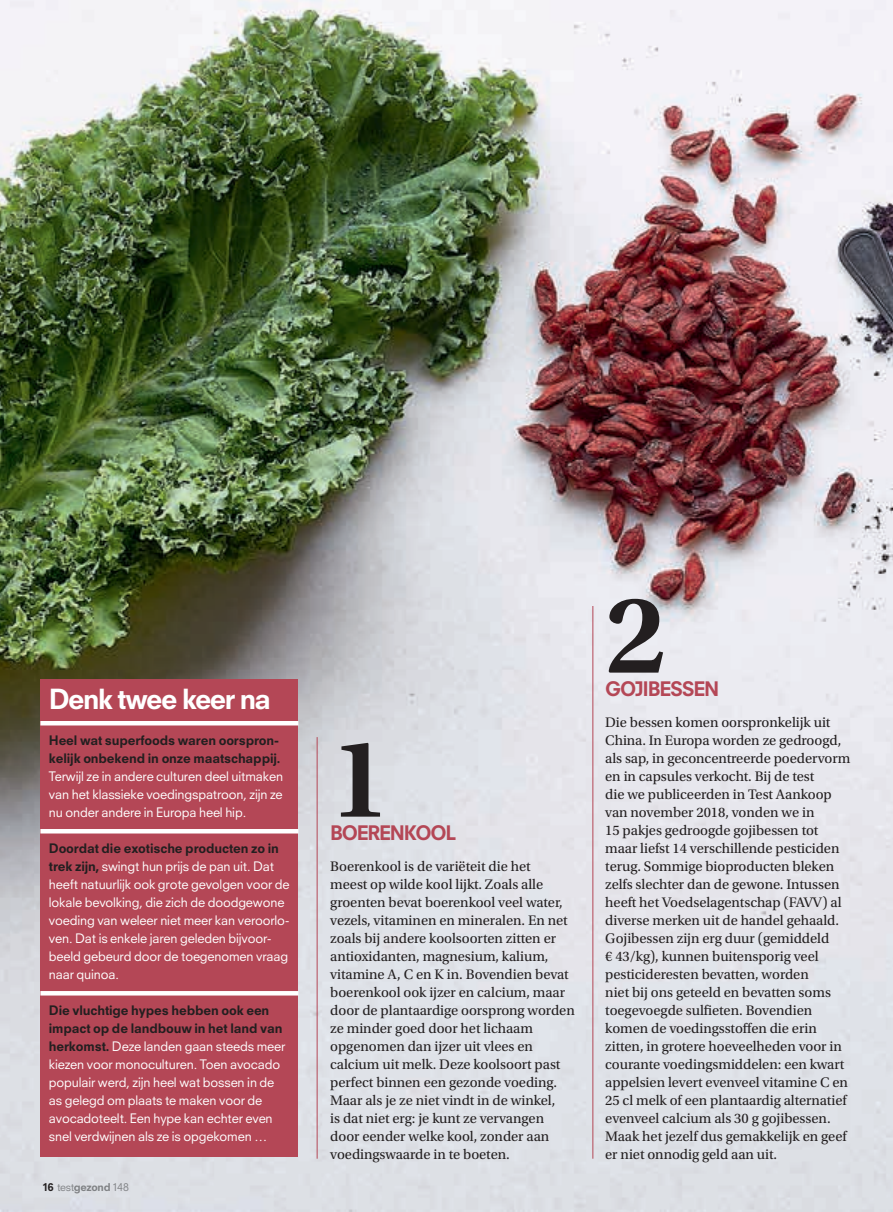
<style>
.page{position:relative;width:893px;height:1212px;background:#fff}
.page>*{position:absolute;margin:0;border:0;box-sizing:border-box;transform-origin:0 0}
._10Q_Number{font:600 115.5px "Utopia Std";color:#231f20}
.TIP_Header{font:800 27px "Neuzeit SLT Std";letter-spacing:-.06em;color:#fff}
.FLA_Header{font:800 19.5px "Neuzeit SLT Std";letter-spacing:-.065em;color:#b44756}
.ART_Body{font:14.55px/18px "Utopia Std";letter-spacing:-.005em;color:#231f20}
.TIP_Body_Divider{font:12.75px/18px "Neuzeit SLT Std";letter-spacing:-.01em;color:#fff}
.t1{font:10.5px "Neuzeit SLT Std";letter-spacing:-.025em;color:#808285}
.s1{font-weight:800;color:#231f20}
.s2{font-weight:800}
</style>
<div class="page">
<img style="left:0;top:0;width:893px;height:1212px">
<hr style="left:592px;top:606px;width:1px;height:553px;background:#b44756">
<hr style="left:317px;top:737px;width:1px;height:422px;background:#b44756">
<div style="left:40px;top:679px;width:258px;height:478px;background:#b44756"></div>
<hr style="left:40px;top:721px;width:258px;height:4px;background:#fff">
<hr style="left:40px;top:829px;width:258px;height:4px;background:#fff">
<hr style="left:40px;top:991px;width:258px;height:4px;background:#fff">
<p class="TIP_Header" style="left:49px;top:682px;width:224px">Denk twee keer na</p>
<p class="TIP_Body_Divider" style="left:49px;top:731px;width:236px"><span class="s1">Heel wat superfoods waren oorspron&shy;kelijk onbekend in onze maatschappij.<br></span>Terwijl ze in andere culturen deel uitmaken van het klassieke voedingspatroon, zijn ze nu onder andere in Europa heel hip.</p>
<p class="TIP_Body_Divider" style="left:49px;top:839px;width:242px"><span class="s1">Doordat die exotische producten zo in trek zijn,</span> swingt hun prijs de pan uit. Dat heeft natuurlijk ook grote gevolgen voor de lokale bevolking, die zich de doodgewone voeding van weleer niet meer kan veroorlo&shy;ven. Dat is enkele jaren geleden bijvoor&shy;beeld gebeurd door de toegenomen vraag naar quinoa.</p>
<p class="TIP_Body_Divider" style="left:49px;top:1001px;width:238px"><span class="s1">Die vluchtige hypes hebben ook een impact op de landbouw in het land van herkomst.</span> Deze landen gaan steeds meer kiezen voor monoculturen. Toen avocado populair werd, zijn heel wat bossen in de as gelegd om plaats te maken voor de avocadoteelt. Een hype kan echter even snel verdwijnen als ze is opgekomen …</p>
<p class="t1" style="left:43px;top:1180px;width:88px"><span class="s1">16</span> test<span class="s2">gezond</span> 148</p>
<p class="_10Q_Number" style="left:330px;top:714px;width:62px">1</p>
<p class="FLA_Header" style="left:330px;top:821px;width:127px">BOERENKOOL</p>
<p class="ART_Body" style="left:330px;top:857px;width:246px">Boerenkool is de variëteit die het<br>meest op wilde kool lijkt. Zoals alle groenten bevat boerenkool veel water, vezels, vitaminen en mineralen. En net zoals bij andere koolsoorten zitten er antioxidanten, magnesium, kalium, vitamine A, C en K in. Bovendien bevat boerenkool ook ijzer en calcium, maar door de plantaardige oorsprong worden ze minder goed door het lichaam opgenomen dan ijzer uit vlees en calcium uit melk. Deze koolsoort past perfect binnen een gezonde voeding.<br>Maar als je ze niet vindt in de winkel,<br>is dat niet erg: je kunt ze vervangen door eender welke kool, zonder aan voedingswaarde in te boeten.</p>
<p class="_10Q_Number" style="left:605px;top:570px;width:62px">2</p>
<p class="FLA_Header" style="left:605px;top:677px;width:116px">GOJIBESSEN</p>
<p class="ART_Body" style="left:605px;top:713px;width:247px">Die bessen komen oorspronkelijk uit China. In Europa worden ze gedroogd, als sap, in geconcentreerde poedervorm en in capsules verkocht. Bij de test<br>die we publiceerden in Test Aankoop van november 2018, vonden we in<br>15 pakjes gedroogde gojibessen tot maar liefst 14 verschillende pesticiden terug. Sommige bioproducten bleken zelfs slechter dan de gewone. Intussen heeft het Voedselagentschap (FAVV) al diverse merken uit de handel gehaald.<br>Gojibessen zijn erg duur (gemiddeld<br>€ 43/kg), kunnen buitensporig veel pesticideresten bevatten, worden<br>niet bij ons geteeld en bevatten soms toegevoegde sulfieten. Bovendien komen de voedingsstoffen die erin zitten, in grotere hoeveelheden voor in courante voedingsmiddelen: een kwart appelsien levert evenveel vitamine C en 25 cl melk of een plantaardig alternatief evenveel calcium als 30 g gojibessen.<br>Maak het jezelf dus gemakkelijk en geef er niet onnodig geld aan uit.</p>
</div>
